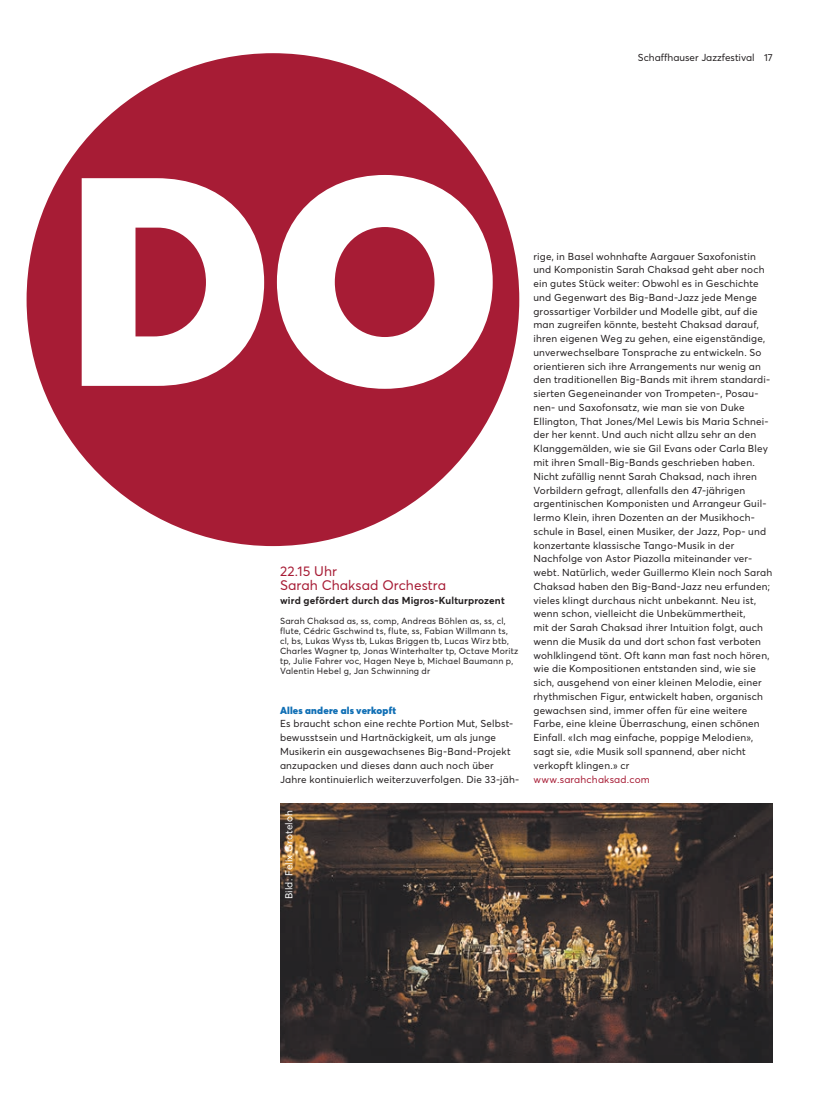
<style>
.page{position:relative;width:833px;height:1117px;background:#fff}
.page>*{position:absolute;margin:0;border:0;box-sizing:border-box;transform-origin:0 0}
.t1{font:13.75px/13.8px "Averta Std";letter-spacing:.005em;color:#a71c35}
.t2{font:10px/13.8px "Averta Std";letter-spacing:.02em;color:#231f20}
.t3{font:700 10px "Averta Std";letter-spacing:.015em;color:#231f20}
.t4{font:10px "Averta Std";color:#231f20}
.t5{font:900 10px "Averta Std";letter-spacing:.02em;color:#106fb5}
.t6{font:10px "Averta Std";letter-spacing:.02em;color:#a71c35}
.t7{font:10px "Averta Std";letter-spacing:.015em;color:#fff}
.t8{font:8.75px/10px "Averta Std";letter-spacing:.025em;color:#231f20}
</style>
<div class="page">
<img style="left:280px;top:803px;width:492px;height:258px">
<div style="left:27px;top:53px;width:492px;height:493px;background:#a71c35;border-radius:50%"></div>
<svg style="left:82px;top:175px;width:411px;height:214px;fill:#fff"></svg>
<p class="t4" style="left:638px;top:51px;width:136px">Schaffhauser Jazzfestival 17</p>
<h1 class="t1" style="left:280px;top:564px;width:167px">22.15 Uhr<br>Sarah Chaksad Orchestra</h1>
<p class="t3" style="left:280px;top:593px;width:226px">wird gefördert durch das Migros-Kulturprozent</p>
<p class="t8" style="left:280px;top:615px;width:240px">Sarah Chaksad as, ss, comp, Andreas Böhlen as, ss, cl, flute, Cédric Gschwind ts, flute, ss, Fabian Willmann ts, cl, bs, Lukas Wyss tb, Lukas Briggen tb, Lucas Wirz btb, Charles Wagner tp, Jonas Winterhalter tp, Octave Moritz tp, Julie Fahrer voc, Hagen Neye b, Michael Baumann p, Valentin Hebel g, Jan Schwinning dr</p>
<p class="t5" style="left:280px;top:703px;width:118px">Alles andere als verkopft</p>
<p class="t2" style="left:280px;top:716px;width:241px">Es braucht schon eine rechte Portion Mut, Selbst&shy;bewusstsein und Hartnäckigkeit, um als junge Musikerin ein ausgewachsenes Big-Band-Projekt anzupacken und dieses dann auch noch über Jahre kontinuierlich weiterzuverfolgen. Die 33-jäh-</p>
<p class="t7" style="left:283px;top:899px;width:91px;rotate:-90deg">Bild: Felix Groteloh</p>
<p class="t2" style="left:533px;top:249px;width:240px">rige, in Basel wohnhafte Aargauer Saxofonistin und Komponistin Sarah Chaksad geht aber noch ein gutes Stück weiter: Obwohl es in Geschichte und Gegenwart des Big-Band-Jazz jede Menge grossartiger Vorbilder und Modelle gibt, auf die man zugreifen könnte, besteht Chaksad darauf, ihren eigenen Weg zu gehen, eine eigenständige, unverwechselbare Tonsprache zu entwickeln. So orientieren sich ihre Arrangements nur wenig an den traditionellen Big-Bands mit ihrem standardi&shy;sierten Gegeneinander von Trompeten-, Posau&shy;nen- und Saxofonsatz, wie man sie von Duke Ellington, That Jones/Mel Lewis bis Maria Schnei&shy;der her kennt. Und auch nicht allzu sehr an den Klanggemälden, wie sie Gil Evans oder Carla Bley mit ihren Small-Big-Bands geschrieben haben.<br>Nicht zufällig nennt Sarah Chaksad, nach ihren Vorbildern gefragt, allenfalls den 47-jährigen argentinischen Komponisten und Arrangeur Guil&shy;lermo Klein, ihren Dozenten an der Musikhoch&shy;schule in Basel, einen Musiker, der Jazz, Pop- und konzertante klassische Tango-Musik in der Nachfolge von Astor Piazolla miteinander ver&shy;webt. Natürlich, weder Guillermo Klein noch Sarah Chaksad haben den Big-Band-Jazz neu erfunden; vieles klingt durchaus nicht unbekannt. Neu ist, wenn schon, vielleicht die Unbekümmertheit,<br>mit der Sarah Chaksad ihrer Intuition folgt, auch wenn die Musik da und dort schon fast verboten wohlklingend tönt. Oft kann man fast noch hören, wie die Kompositionen entstanden sind, wie sie sich, ausgehend von einer kleinen Melodie, einer rhythmischen Figur, entwickelt haben, organisch gewachsen sind, immer offen für eine weitere Farbe, eine kleine Überraschung, einen schönen Einfall. «Ich mag einfache, poppige Melodien», sagt sie, «die Musik soll spannend, aber nicht verkopft klingen.» cr</p>
<p class="t6" style="left:533px;top:772px;width:118px">www.sarahchaksad.com</p>
</div>
